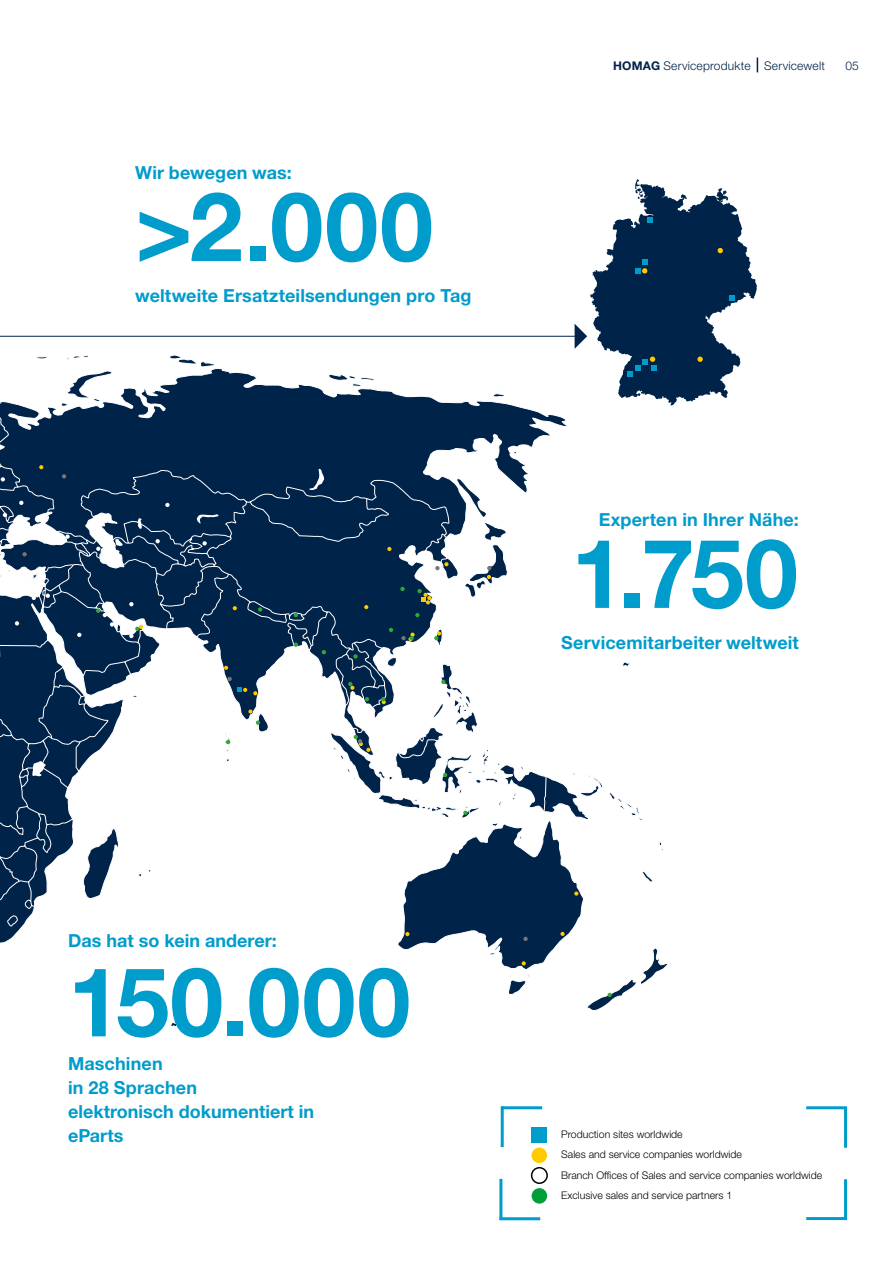
<style>
.page{position:relative;width:893px;height:1263px;background:#fff}
.page>*{position:absolute;margin:0;border:0;box-sizing:border-box;transform-origin:0 0}
.Headline_21pt_25_2_white{font:700 96px "Helvetica Neue LTW1 G";letter-spacing:.01em;color:#009ccb}
.Text_9pt_13_6_light_blue{font:700 18px/24px "Helvetica Neue LTW1 G";letter-spacing:.005em;color:#009ccb}
._01_Musterseiten_Rubriken_Pagina_rechts{font:300 12px "Helvetica Neue LTW1 G";letter-spacing:.015em;color:#00234a}
.Tabelle_7Pt_light_black{font:300 10.5px "Helvetica Neue LTW1 G";color:#000}
.s1{font-weight:700}
</style>
<div class="page">
<svg style="left:0;top:497px;width:597px;height:530px"></svg>
<svg style="left:0;top:335px;width:575px;height:162px"></svg>
<svg style="left:39px;top:465px;width:4px;height:4px"></svg>
<svg style="left:224px;top:666px;width:4px;height:4px"></svg>
<svg style="left:233px;top:606px;width:4px;height:4px"></svg>
<svg style="left:253px;top:691px;width:4px;height:4px"></svg>
<svg style="left:387px;top:547px;width:4px;height:4px"></svg>
<svg style="left:364px;top:605px;width:4px;height:4px"></svg>
<svg style="left:238px;top:688px;width:9px;height:4px"></svg>
<svg style="left:575px;top:179px;width:182px;height:226px"></svg>
<svg style="left:15px;top:621px;width:4px;height:4px"></svg>
<svg style="left:77px;top:633px;width:4px;height:4px"></svg>
<svg style="left:129px;top:602px;width:5px;height:4px"></svg>
<svg style="left:85px;top:513px;width:39px;height:55px"></svg>
<svg style="left:65px;top:534px;width:5px;height:5px"></svg>
<svg style="left:1px;top:477px;width:4px;height:4px"></svg>
<svg style="left:19px;top:501px;width:4px;height:4px"></svg>
<svg style="left:3px;top:513px;width:4px;height:4px"></svg>
<svg style="left:32px;top:596px;width:4px;height:4px"></svg>
<svg style="left:29px;top:574px;width:17px;height:12px"></svg>
<svg style="left:46px;top:594px;width:4px;height:4px"></svg>
<svg style="left:165px;top:503px;width:5px;height:4px"></svg>
<svg style="left:202px;top:541px;width:5px;height:4px"></svg>
<svg style="left:155px;top:539px;width:5px;height:4px"></svg>
<svg style="left:22px;top:552px;width:5px;height:4px"></svg>
<svg style="left:62px;top:474px;width:4px;height:4px"></svg>
<svg style="left:227px;top:677px;width:5px;height:4px"></svg>
<svg style="left:435px;top:562px;width:13px;height:8px"></svg>
<svg style="left:457px;top:478px;width:50px;height:119px"></svg>
<svg style="left:225px;top:732px;width:5px;height:30px"></svg>
<svg style="left:129px;top:625px;width:14px;height:13px"></svg>
<svg style="left:96px;top:609px;width:18px;height:18px"></svg>
<svg style="left:258px;top:607px;width:4px;height:5px"></svg>
<svg style="left:294px;top:642px;width:4px;height:5px"></svg>
<svg style="left:294px;top:613px;width:4px;height:4px"></svg>
<svg style="left:248px;top:709px;width:20px;height:23px"></svg>
<svg style="left:415px;top:613px;width:5px;height:4px"></svg>
<svg style="left:417px;top:589px;width:14px;height:15px"></svg>
<svg style="left:400px;top:587px;width:5px;height:4px"></svg>
<svg style="left:322px;top:628px;width:346px;height:382px"></svg>
<hr style="left:844px;top:1179px;width:3px;height:41px;background:#009ccb">
<hr style="left:806px;top:1217px;width:41px;height:3px;background:#009ccb">
<hr style="left:501px;top:1106px;width:3px;height:41px;background:#009ccb">
<hr style="left:501px;top:1106px;width:41px;height:3px;background:#009ccb">
<hr style="left:806px;top:1106px;width:41px;height:3px;background:#009ccb">
<hr style="left:844px;top:1107px;width:3px;height:41px;background:#009ccb">
<hr style="left:499px;top:1217px;width:41px;height:3px;background:#009ccb">
<hr style="left:499px;top:1179px;width:3px;height:40px;background:#009ccb">
<svg style="left:757px;top:58px;width:1px;height:14px"></svg>
<div style="left:531px;top:1147px;width:16px;height:16px;background:#ffcb00;border-radius:50%"></div>
<div style="left:531px;top:1167px;width:17px;height:17px;border:2px solid #000;border-radius:50%"></div>
<div style="left:532px;top:1188px;width:15px;height:15px;background:#009e3a;border-radius:50%"></div>
<div style="left:532px;top:1127px;width:15px;height:15px;background:#009ccb"></div>
<p class="Text_9pt_13_6_light_blue" style="left:135px;top:161px;width:158px">Wir bewegen was:</p>
<p class="Headline_21pt_25_2_white" style="left:135px;top:168px;width:300px">&gt;2.000</p>
<p class="Text_9pt_13_6_light_blue" style="left:135px;top:283px;width:338px">weltweite Ersatzteilsendungen pro Tag</p>
<p class="_01_Musterseiten_Rubriken_Pagina_rechts" style="left:613px;top:58px;width:213px"><span class="s1">HOMAG</span> Serviceprodukte Servicewelt</p>
<p class="_01_Musterseiten_Rubriken_Pagina_rechts" style="left:845px;top:58px;width:15px">05</p>
<p class="Text_9pt_13_6_light_blue" style="left:599px;top:508px;width:202px">Experten in Ihrer Nähe:</p>
<p class="Headline_21pt_25_2_white" style="left:571px;top:514px;width:228px">1.750</p>
<p class="Text_9pt_13_6_light_blue" style="left:561px;top:630px;width:239px">Servicemitarbeiter weltweit</p>
<p class="Text_9pt_13_6_light_blue" style="left:68px;top:929px;width:210px">Das hat so kein anderer:</p>
<p class="Headline_21pt_25_2_white" style="left:68px;top:943px;width:344px">150.000</p>
<p class="Text_9pt_13_6_light_blue" style="left:68px;top:1051px;width:130px">Maschinen<br>in 28 Sprachen</p>
<p class="Text_9pt_13_6_light_blue" style="left:68px;top:1099px;width:248px">elektronisch dokumentiert in eParts</p>
<p class="Tabelle_7Pt_light_black" style="left:561px;top:1128px;width:123px">Production sites worldwide</p>
<p class="Tabelle_7Pt_light_black" style="left:561px;top:1148px;width:182px">Sales and service companies worldwide</p>
<p class="Tabelle_7Pt_light_black" style="left:561px;top:1169px;width:263px">Branch Offices of Sales and service companies worldwide</p>
<p class="Tabelle_7Pt_light_black" style="left:561px;top:1189px;width:172px">Exclusive sales and service partners 1</p>
</div>
